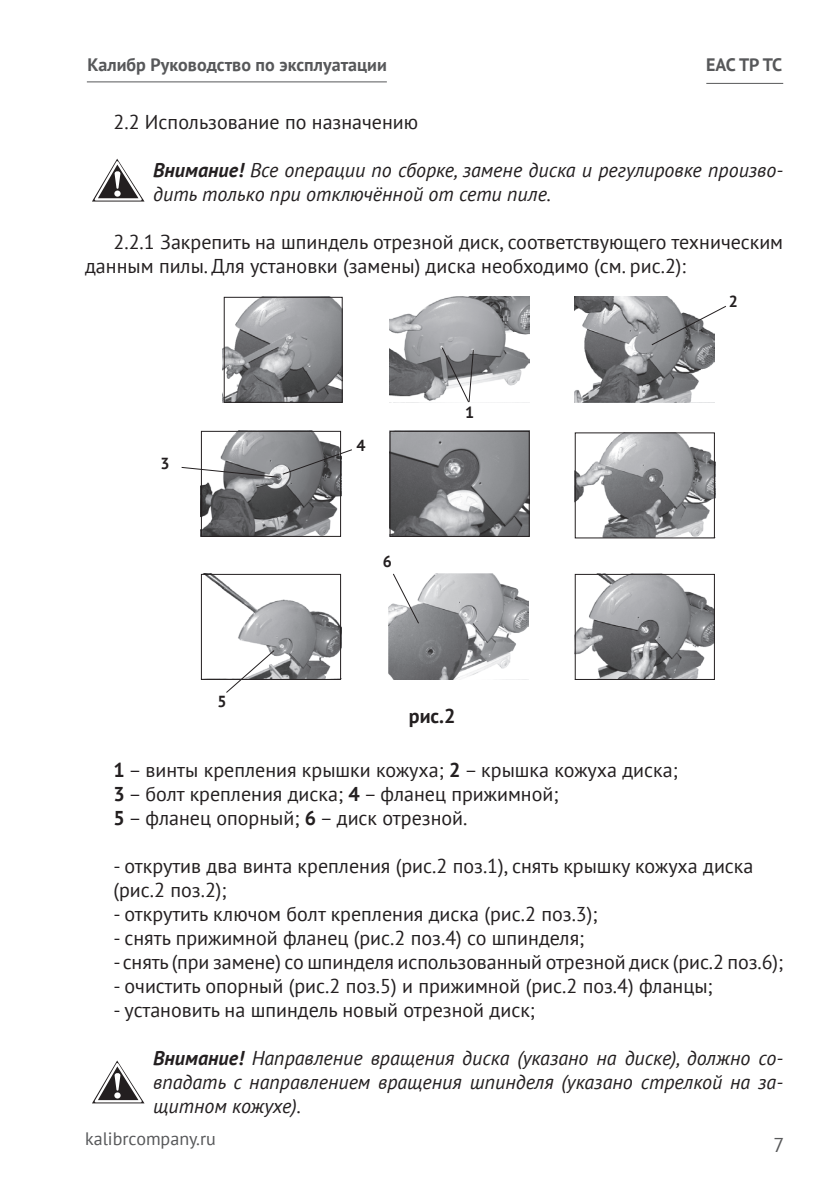
<style>
.page{position:relative;width:840px;height:1191px;background:#fff}
.page>*{position:absolute;margin:0;border:0;box-sizing:border-box;transform-origin:0 0}
.t1{font:20px/24px "PT Sans";color:#231f20}
.t2{font:italic 20px/24px "PT Sans";color:#231f20}
.t3{font:700 20px "PT Sans";color:#231f20}
.t4{font:20px "PT Sans";color:#57585a}
.t5{font:700 18px "PT Sans";color:#57585a}
.t6{font:18px "PT Sans";color:#57585a}
.t7{font:700 16px "PT Sans";color:#231f20}
.s1{font-weight:700}
</style>
<div class="page">
<hr style="left:87px;top:81px;width:299px;height:1px;background:#57585a">
<hr style="left:706px;top:83px;width:76px;height:1px;background:#57585a">
<img style="left:225px;top:299px;width:115px;height:102px">
<div style="left:223px;top:297px;width:119px;height:106px;border:1px solid #231f20"></div>
<img style="left:389px;top:297px;width:140px;height:104px">
<img style="left:574px;top:297px;width:140px;height:105px">
<img style="left:203px;top:433px;width:136px;height:102px">
<div style="left:201px;top:431px;width:140px;height:106px;border:1px solid #231f20"></div>
<img style="left:576px;top:434px;width:136px;height:102px">
<div style="left:574px;top:432px;width:140px;height:106px;border:1px solid #231f20"></div>
<img style="left:206px;top:576px;width:133px;height:102px">
<div style="left:201px;top:574px;width:140px;height:106px;border:1px solid #231f20"></div>
<img style="left:388px;top:574px;width:140px;height:105px">
<img style="left:576px;top:576px;width:136px;height:102px">
<div style="left:574px;top:574px;width:140px;height:106px;border:1px solid #231f20"></div>
<img style="left:391px;top:433px;width:136px;height:102px">
<div style="left:389px;top:431px;width:140px;height:106px;border:1px solid #231f20"></div>
<svg style="left:440px;top:346px;width:34px;height:57px"></svg>
<svg style="left:650px;top:305px;width:76px;height:41px"></svg>
<svg style="left:181px;top:448px;width:171px;height:30px"></svg>
<svg style="left:225px;top:649px;width:50px;height:44px"></svg>
<svg style="left:392px;top:573px;width:27px;height:51px"></svg>
<svg style="left:92px;top:159px;width:52px;height:42px"></svg>
<svg style="left:92px;top:1060px;width:52px;height:43px"></svg>
<p class="t5" style="left:87px;top:53px;width:301px">Калибр Руководство по эксплуатации</p>
<p class="t5" style="left:705px;top:53px;width:78px">EAC ТР ТС</p>
<p class="t1" style="left:113px;top:109px;width:306px">2.2 Использование по назначению</p>
<p class="t2" style="left:153px;top:157px;width:631px"><span class="s1">Внимание!</span> Все операции по сборке, замене диска и регулировке произво&shy;дить только при отключённой от сети пиле.</p>
<p class="t1" style="left:85px;top:229px;width:699px;text-indent:28px">2.2.1 Закрепить на шпиндель отрезной диск, соответствующего техническим данным пилы. Для установки (замены) диска необходимо (см. рис.2):</p>
<p class="t7" style="left:160px;top:452px;width:11px">3</p>
<p class="t7" style="left:217px;top:690px;width:11px">5</p>
<p class="t7" style="left:356px;top:435px;width:11px">4</p>
<p class="t7" style="left:382px;top:550px;width:11px">6</p>
<p class="t7" style="left:465px;top:402px;width:11px">1</p>
<p class="t3" style="left:408px;top:702px;width:48px">рис.2</p>
<p class="t7" style="left:728px;top:291px;width:11px">2</p>
<p class="t1" style="left:113px;top:757px;width:565px"><span class="s1">1</span> – винты крепления крышки кожуха; <span class="s1">2</span> – крышка кожуха диска;<br><span class="s1">3</span> – болт крепления диска; <span class="s1">4</span> – фланец прижимной;<br><span class="s1">5</span> – фланец опорный; <span class="s1">6</span> – диск отрезной.</p>
<p class="t1" style="left:113px;top:853px;width:641px">- открутив два винта крепления (рис.2 поз.1), снять крышку кожуха диска (рис.2 поз.2);</p>
<p class="t1" style="left:113px;top:901px;width:485px">- открутить ключом болт крепления диска (рис.2 поз.3);</p>
<p class="t1" style="left:113px;top:925px;width:472px">- снять прижимной фланец (рис.2 поз.4) со шпинделя;</p>
<p class="t1" style="left:113px;top:949px;width:670px">- снять (при замене) со шпинделя использованный отрезной диск (рис.2 поз.6);</p>
<p class="t1" style="left:113px;top:973px;width:600px">- очистить опорный (рис.2 поз.5) и прижимной (рис.2 поз.4) фланцы;</p>
<p class="t1" style="left:113px;top:997px;width:423px">- установить на шпиндель новый отрезной диск;</p>
<p class="t2" style="left:153px;top:1045px;width:631px;text-align:justify"><span class="s1">Внимание!</span> Направление вращения диска (указано на диске), должно со&shy;впадать с направлением вращения шпинделя (указано стрелкой на за&shy;щитном кожухе).</p>
<p class="t6" style="left:85px;top:1127px;width:132px">kalibrcompany.ru</p>
<p class="t4" style="left:773px;top:1132px;width:12px">7</p>
</div>
